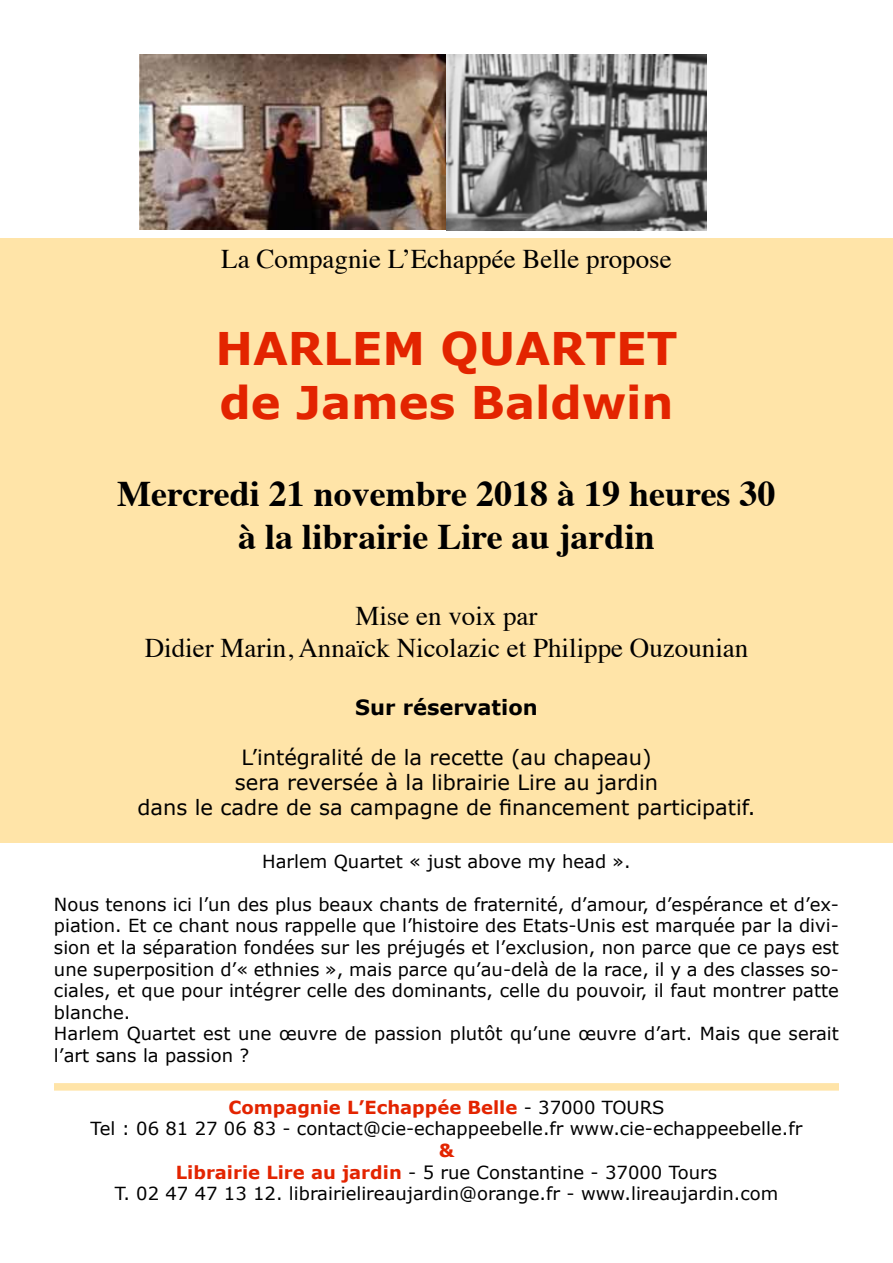
<style>
.page{position:relative;width:893px;height:1263px;background:#fff}
.page>*{position:absolute;margin:0;border:0;box-sizing:border-box;transform-origin:0 0}
.t1{font:700 45px/54px "Verdana";color:#e32400}
.t2{font:700 36px/43.2px "Times";color:#000;text-align:center}
.t3{font:27px/32.4px "Times";color:#000;text-align:center}
.t4{font:21px/25.2px "Verdana";color:#000;text-align:center}
.t5{font:700 21px "Verdana";color:#000}
.t6{font:18px/21.6px "Verdana";color:#000;text-align:center}
.s1{font-weight:700;color:#e32400}
</style>
<div class="page">
<div style="left:0;top:238px;width:893px;height:605px;background:#ffe4a8"></div>
<img style="left:139px;top:54px;width:568px;height:176px">
<div style="left:54px;top:1083px;width:785px;height:7px;background:#ffe4a8"></div>
<h3 class="t3" style="left:221px;top:241px;width:452px">La Compagnie L’Echappée Belle propose</h3>
<h1 class="t1" style="left:215px;top:322px;width:464px">HARLEM QUARTET de James Baldwin</h1>
<h2 class="t2" style="left:117px;top:468px;width:660px">Mercredi 21 novembre 2018 à 19 heures 30 à la librairie Lire au jardin</h2>
<h3 class="t3" style="left:145px;top:597px;width:605px">Mise en voix par<br>Didier Marin, Annaïck Nicolazic et Philippe Ouzounian</h3>
<p class="t5" style="left:355px;top:693px;width:184px">Sur réservation</p>
<p class="t4" style="left:138px;top:745px;width:619px">L’intégralité de la recette (au chapeau)<br>sera reversée à la librairie Lire au jardin<br>dans le cadre de sa campagne de financement participatif.</p>
<p class="t6" style="left:262px;top:850px;width:370px">Harlem Quartet « just above my head ».</p>
<p class="t6" style="left:54px;top:894px;width:786px;text-align:left">Nous tenons ici l’un des plus beaux chants de fraternité, d’amour, d’espérance et d’ex&shy;piation. Et ce chant nous rappelle que l’histoire des Etats-Unis est marquée par la divi&shy;sion et la séparation fondées sur les préjugés et l’exclusion, non parce que ce pays est une superposition d’« ethnies », mais parce qu’au-delà de la race, il y a des classes so&shy;ciales, et que pour intégrer celle des dominants, celle du pouvoir, il faut montrer patte blanche.<br>Harlem Quartet est une œuvre de passion plutôt qu’une œuvre d’art. Mais que serait l’art sans la passion ?</p>
<p class="t6" style="left:91px;top:1097px;width:713px"><span class="s1">Compagnie L’Echappée Belle</span> - 37000 TOURS<br>Tel : 06 81 27 06 83 - contact@cie-echappeebelle.fr www.cie-echappeebelle.fr</p>
<p class="t6" style="left:115px;top:1140px;width:665px"><span class="s1">&amp;<br>Librairie Lire au jardin</span> - 5 rue Constantine - 37000 Tours<br>T. 02 47 47 13 12. librairielireaujardin@orange.fr - www.lireaujardin.com</p>
</div>
